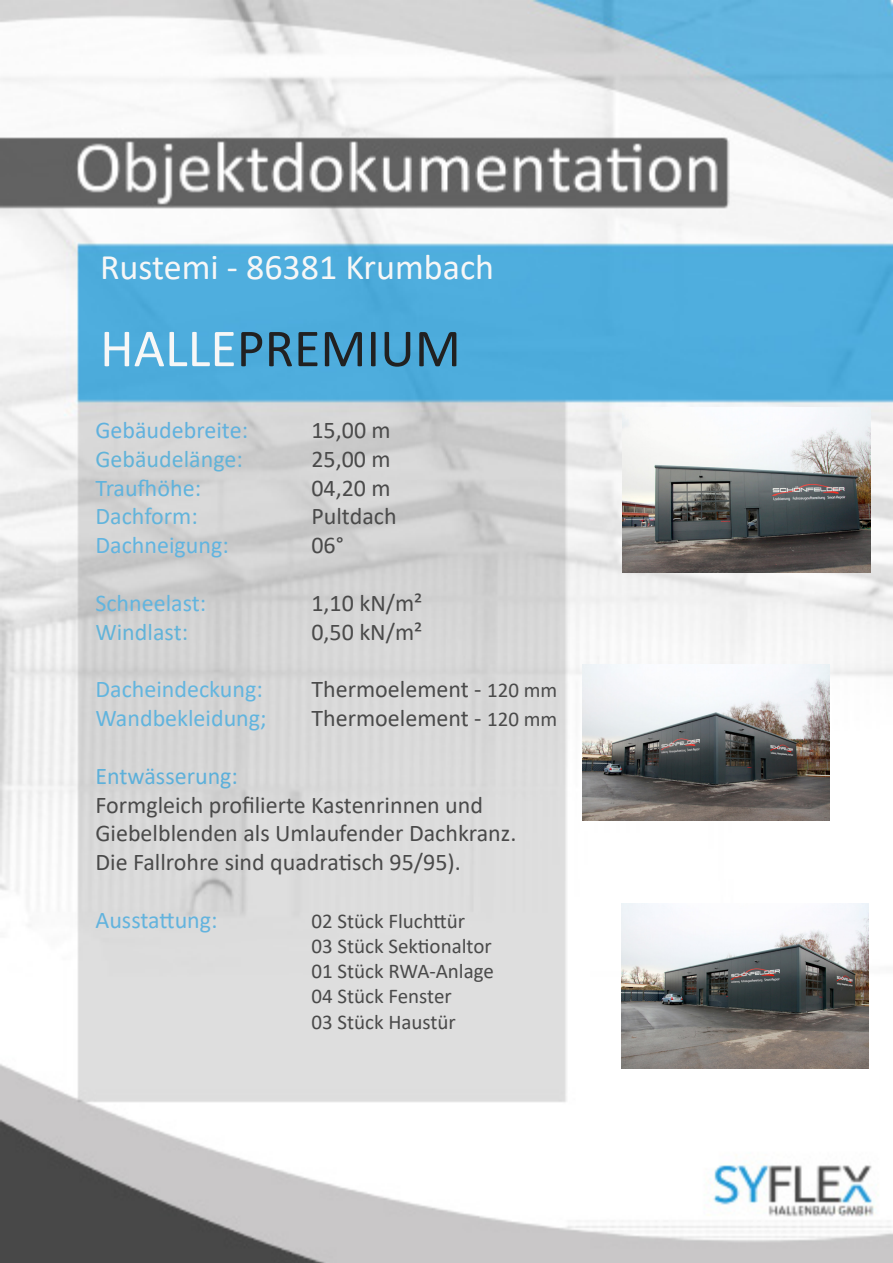
<style>
.page{position:relative;width:893px;height:1263px;background:#fff}
.page>*{position:absolute;margin:0;border:0;box-sizing:border-box;transform-origin:0 0}
.t1{font:54px "Calibri";color:#212121}
.t2{font:36px "Calibri";color:#f7f7f7}
.t3{font:24px "Calibri";color:#4a4a4a}
.t4{font:24px "Calibri";color:#62b5df}
.t5{font:24px "Calibri";color:#61b3d9}
.t6{font:24px "Calibri";color:#61b4de}
.t7{font:24px "Calibri";color:#60b1de}
.t8{font:24px "Calibri";color:#5db0da}
.t9{font:24px "Calibri";color:#61b4e0}
.t10{font:24px "Calibri";color:#62b3de}
.t11{font:24px "Calibri";color:#60b3dd}
.t12{font:24px "Calibri";color:#62b4dc}
.t13{font:21px "Calibri";color:#4a4a4a}
.s1{color:#f7f7f7}
.s2{font-size:21px}
</style>
<div class="page">
<img style="left:0;top:0;width:893px;height:1263px">
<img style="left:623px;top:408px;width:247px;height:165px">
<img style="left:582px;top:664px;width:248px;height:156px">
<img style="left:621px;top:903px;width:247px;height:165px">
<p class="t2" style="left:100px;top:242px;width:396px">Rustemi - 86381 Krumbach</p>
<p class="t1" style="left:100px;top:311px;width:362px"><span class="s1">HALLE</span>PREMIUM</p>
<p class="t7" style="left:95px;top:413px;width:154px">Gebäudebreite:</p>
<p class="t3" style="left:311px;top:413px;width:81px">15,00 m</p>
<p class="t5" style="left:95px;top:442px;width:149px">Gebäudelänge:</p>
<p class="t3" style="left:311px;top:442px;width:81px">25,00 m</p>
<p class="t11" style="left:95px;top:471px;width:107px">Traufhöhe:</p>
<p class="t3" style="left:311px;top:471px;width:81px">04,20 m</p>
<p class="t12" style="left:95px;top:500px;width:104px">Dachform:</p>
<p class="t3" style="left:311px;top:500px;width:87px">Pultdach</p>
<p class="t9" style="left:95px;top:529px;width:135px">Dachneigung:</p>
<p class="t3" style="left:311px;top:529px;width:34px">06°</p>
<p class="t4" style="left:95px;top:586px;width:112px">Schneelast:</p>
<p class="t3" style="left:311px;top:586px;width:112px">1,10 kN/m²</p>
<p class="t5" style="left:95px;top:615px;width:94px">Windlast:</p>
<p class="t3" style="left:311px;top:615px;width:112px">0,50 kN/m²</p>
<p class="t4" style="left:95px;top:673px;width:169px">Dacheindeckung:</p>
<p class="t3" style="left:311px;top:673px;width:247px">Thermoelement - <span class="s2">120 mm</span></p>
<p class="t6" style="left:95px;top:701px;width:173px">Wandbekleidung;</p>
<p class="t3" style="left:311px;top:701px;width:247px">Thermoelement - <span class="s2">120 mm</span></p>
<p class="t8" style="left:95px;top:759px;width:144px">Entwässerung:</p>
<p class="t3" style="left:95px;top:788px;width:389px">Formgleich profilierte Kastenrinnen und</p>
<p class="t3" style="left:95px;top:817px;width:422px">Giebelblenden als Umlaufender Dachkranz.</p>
<p class="t3" style="left:95px;top:845px;width:367px">Die Fallrohre sind quadratisch 95/95).</p>
<p class="t10" style="left:95px;top:903px;width:124px">Ausstattung:</p>
<p class="t13" style="left:311px;top:906px;width:155px">02 Stück Fluchttür</p>
<p class="t13" style="left:311px;top:931px;width:182px">03 Stück Sektionaltor</p>
<p class="t13" style="left:311px;top:956px;width:184px">01 Stück RWA-Anlage</p>
<p class="t13" style="left:311px;top:982px;width:142px">04 Stück Fenster</p>
<p class="t13" style="left:311px;top:1007px;width:146px">03 Stück Haustür</p>
</div>
